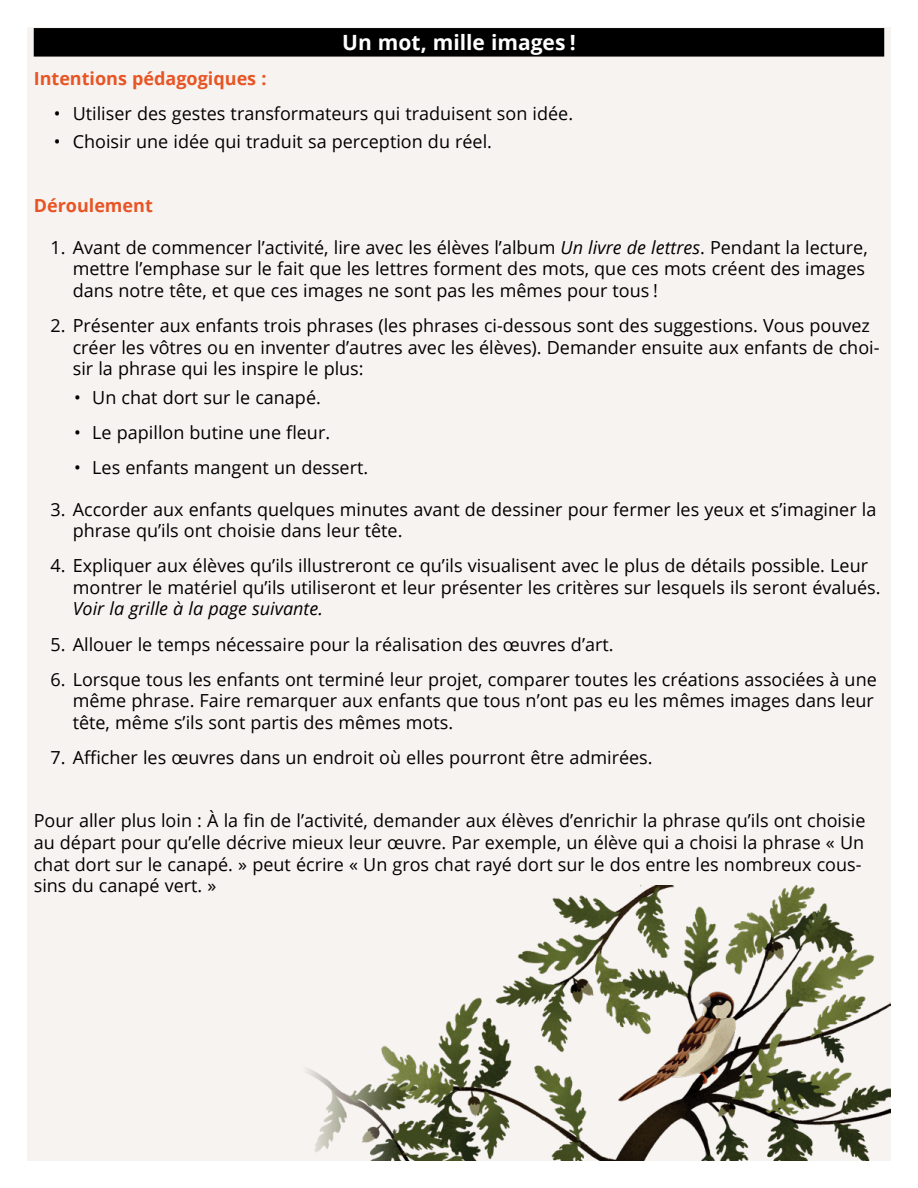
<style>
.page{position:relative;width:918px;height:1188px;background:#fff}
.page>*{position:absolute;margin:0;border:0;box-sizing:border-box;transform-origin:0 0}
.Étapes{font:700 21px "Open Sans";color:#fff}
.Texte_numéroté{font:18px/21.6px "Open Sans";color:#000}
.Texte_no_indent{font:18px/21.6px "Open Sans";color:#000}
.Texte_numéroté-exerc{font:18px "Open Sans";color:#000}
.Texte_sous-points{font:18px "Open Sans";color:#000}
.Texte_no_indent-2{font:700 18px "Open Sans";color:#e75525}
.s1{font-style:italic}
</style>
<div class="page">
<div style="left:27px;top:27px;width:864px;height:1134px;background:#f7f3f1"></div>
<div style="left:34px;top:28px;width:850px;height:29px;background:#000"></div>
<img style="left:307px;top:885px;width:584px;height:276px">
<p class="Étapes" style="left:342px;top:27px;width:235px">Un mot, mille images !</p>
<p class="Texte_no_indent-2" style="left:34px;top:66px;width:234px">Intentions pédagogiques :</p>
<p class="Texte_numéroté-exerc" style="left:54px;top:101px;width:521px">• Utiliser des gestes transformateurs qui traduisent son idée.</p>
<p class="Texte_numéroté-exerc" style="left:54px;top:130px;width:440px">• Choisir une idée qui traduit sa perception du réel.</p>
<p class="Texte_no_indent-2" style="left:34px;top:193px;width:121px">Déroulement</p>
<p class="Texte_numéroté" style="left:73px;top:236px;width:797px;text-indent:-22px">1. Avant de commencer l’activité, lire avec les élèves l’album <span class="s1">Un livre de lettres</span>. Pendant la lecture, mettre l’emphase sur le fait que les lettres forment des mots, que ces mots créent des images dans notre tête, et que ces images ne sont pas les mêmes pour tous !</p>
<p class="Texte_numéroté" style="left:73px;top:314px;width:808px;text-indent:-22px">2. Présenter aux enfants trois phrases (les phrases ci-dessous sont des suggestions. Vous pouvez créer les vôtres ou en inventer d’autres avec les élèves). Demander ensuite aux enfants de choi&shy;sir la phrase qui les inspire le plus:</p>
<p class="Texte_sous-points" style="left:74px;top:385px;width:248px">• Un chat dort sur le canapé.</p>
<p class="Texte_sous-points" style="left:74px;top:420px;width:257px">• Le papillon butine une fleur.</p>
<p class="Texte_sous-points" style="left:74px;top:455px;width:295px">• Les enfants mangent un dessert.</p>
<p class="Texte_numéroté" style="left:73px;top:498px;width:805px;text-indent:-22px">3. Accorder aux enfants quelques minutes avant de dessiner pour fermer les yeux et s’imaginer la phrase qu’ils ont choisie dans leur tête.</p>
<p class="Texte_numéroté" style="left:73px;top:554px;width:809px;text-indent:-22px">4. Expliquer aux élèves qu’ils illustreront ce qu’ils visualisent avec le plus de détails possible. Leur montrer le matériel qu’ils utiliseront et leur présenter les critères sur lesquels ils seront évalués.<br><span class="s1">Voir la grille à la page suivante.</span></p>
<p class="Texte_numéroté" style="left:50px;top:633px;width:565px">5. Allouer le temps nécessaire pour la réalisation des œuvres d’art.</p>
<p class="Texte_numéroté" style="left:73px;top:668px;width:806px;text-indent:-22px">6. Lorsque tous les enfants ont terminé leur projet, comparer toutes les créations associées à une même phrase. Faire remarquer aux enfants que tous n’ont pas eu les mêmes images dans leur tête, même s’ils sont partis des mêmes mots.</p>
<p class="Texte_numéroté" style="left:50px;top:746px;width:604px">7. Afficher les œuvres dans un endroit où elles pourront être admirées.</p>
<p class="Texte_no_indent" style="left:34px;top:810px;width:833px">Pour aller plus loin : À la fin de l’activité, demander aux élèves d’enrichir la phrase qu’ils ont choisie au départ pour qu’elle décrive mieux leur œuvre. Par exemple, un élève qui a choisi la phrase « Un chat dort sur le canapé. » peut écrire « Un gros chat rayé dort sur le dos entre les nombreux cous&shy;sins du canapé vert. »</p>
</div>
